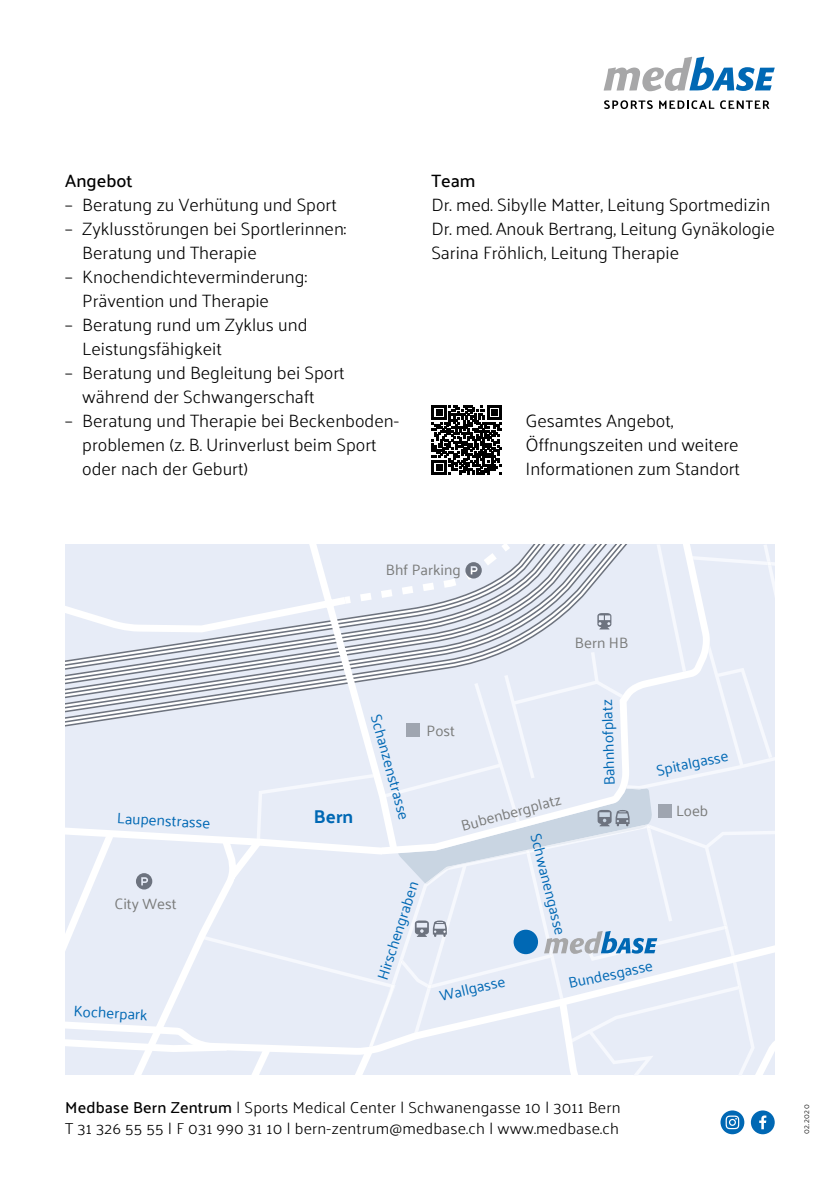
<style>
.page{position:relative;width:840px;height:1191px;background:#fff}
.page>*{position:absolute;margin:0;border:0;box-sizing:border-box;transform-origin:0 0}
.t1{font:700 18.4px "Palanquin";color:#0068b4}
.t2{font:300 18px/24px "Palanquin";color:#000}
.t3{font:500 18px "Palanquin";color:#000}
.t4{font:300 16px/21px "Palanquin";letter-spacing:.01em;color:#000}
.t5{font:15px "Palanquin";color:#0068b4}
.t6{font:15px "Palanquin";color:#7a7b7a}
.t7{font:300 8px "Palanquin";letter-spacing:.05em;color:#000}
.s1{font-weight:500}
</style>
<div class="page">
<svg style="left:720px;top:1110px;width:24px;height:24px"></svg>
<svg style="left:725px;top:1115px;width:13px;height:14px"></svg>
<div style="left:750px;top:1110px;width:24px;height:24px;background:#0068b4;border-radius:50%"></div>
<svg style="left:759px;top:1115px;width:7px;height:14px"></svg>
<svg style="left:65px;top:544px;width:137px;height:244px;background:#dee2ec"></svg>
<svg style="left:202px;top:544px;width:179px;height:244px;background:#dee2eb"></svg>
<svg style="left:709px;top:544px;width:65px;height:244px;background:#e8ecf7"></svg>
<svg style="left:155px;top:773px;width:221px;height:15px;background:#e8edf7"></svg>
<svg style="left:381px;top:544px;width:328px;height:244px;background:#e1e5ef"></svg>
<svg style="left:597px;top:613px;width:14px;height:16px"></svg>
<svg style="left:65px;top:788px;width:709px;height:287px;background:#e6ebf6"></svg>
<div style="left:658px;top:804px;width:13px;height:13px;background:#9fa5b0"></div>
<div style="left:406px;top:724px;width:13px;height:13px;background:#9fa5b0"></div>
<svg style="left:337px;top:544px;width:180px;height:64px;background:#e1e5ef"></svg>
<svg style="left:686px;top:555px;width:88px;height:11px"></svg>
<svg style="left:431px;top:405px;width:70px;height:70px"></svg>
<svg style="left:603px;top:57px;width:171px;height:34px"></svg>
<svg style="left:604px;top:100px;width:48px;height:9px"></svg>
<svg style="left:659px;top:100px;width:110px;height:9px"></svg>
<p class="t3" style="left:65px;top:170px;width:69px">Angebot</p>
<p class="t2" style="left:65px;top:193px;width:273px">– Beratung zu Verhütung und Sport</p>
<p class="t2" style="left:82px;top:217px;width:265px;text-indent:-17px">– Zyklusstörungen bei Sportlerinnen:<br>Beratung und Therapie</p>
<p class="t2" style="left:82px;top:265px;width:226px;text-indent:-17px">– Knochendichteverminderung:<br>Prävention und Therapie</p>
<p class="t2" style="left:82px;top:313px;width:226px;text-indent:-17px">– Beratung rund um Zyklus und<br>Leistungsfähigkeit</p>
<p class="t2" style="left:82px;top:361px;width:264px;text-indent:-17px">– Beratung und Begleitung bei Sport während der Schwangerschaft</p>
<p class="t2" style="left:82px;top:409px;width:318px;text-indent:-17px">– Beratung und Therapie bei Beckenboden&shy;problemen (z. B. Urinverlust beim Sport oder nach der Geburt)</p>
<p class="t3" style="left:431px;top:170px;width:46px">Team</p>
<p class="t2" style="left:431px;top:193px;width:345px">Dr. med. Sibylle Matter, Leitung Sportmedizin<br>Dr. med. Anouk Bertrang, Leitung Gynäkologie<br>Sarina Fröhlich, Leitung Therapie</p>
<p class="t2" style="left:525px;top:409px;width:216px">Gesamtes Angebot,<br>Öffnungszeiten und weitere<br>Informationen zum Standort</p>
<p class="t5" style="left:118px;top:809px;width:95px;rotate:3deg">Laupenstrasse</p>
<p class="t6" style="left:114px;top:895px;width:64px">City West</p>
<p class="t5" style="left:74px;top:1002px;width:75px;rotate:3deg">Kocherpark</p>
<p class="t6" style="left:386px;top:561px;width:76px">Bhf Parking</p>
<p class="t6" style="left:574px;top:633px;width:55px">Bern HB</p>
<p class="t1" style="left:314px;top:805px;width:41px">Bern</p>
<p class="t5" style="left:384px;top:712px;width:110px;rotate:75deg">Schanzenstrasse</p>
<p class="t5" style="left:373px;top:976px;width:104px;rotate:-72deg">Hirschengraben</p>
<p class="t6" style="left:426px;top:721px;width:30px">Post</p>
<p class="t6" style="left:459px;top:817px;width:104px;rotate:-15deg">Bubenbergplatz</p>
<p class="t5" style="left:543px;top:831px;width:106px;rotate:76deg">Schwanengasse</p>
<p class="t5" style="left:600px;top:786px;width:88px;rotate:-92deg">Bahnhofplatz</p>
<p class="t5" style="left:654px;top:762px;width:75px;rotate:-12deg">Spitalgasse</p>
<p class="t6" style="left:675px;top:802px;width:34px">Loeb</p>
<p class="t5" style="left:438px;top:987px;width:68px;rotate:-13deg">Wallgasse</p>
<p class="t5" style="left:566px;top:974px;width:87px;rotate:-12deg">Bundesgasse</p>
<p class="t4" style="left:65px;top:1097px;width:556px"><span class="s1">Medbase Bern Zentrum</span> | Sports Medical Center | Schwanengasse 10 | 3011 Bern<br>T 31 326 55 55 | F 031 990 31 10 | bern-zentrum@medbase.ch | www.medbase.ch</p>
<p class="t7" style="left:801px;top:1134px;width:31px;rotate:-90deg">02.2020</p>
</div>
